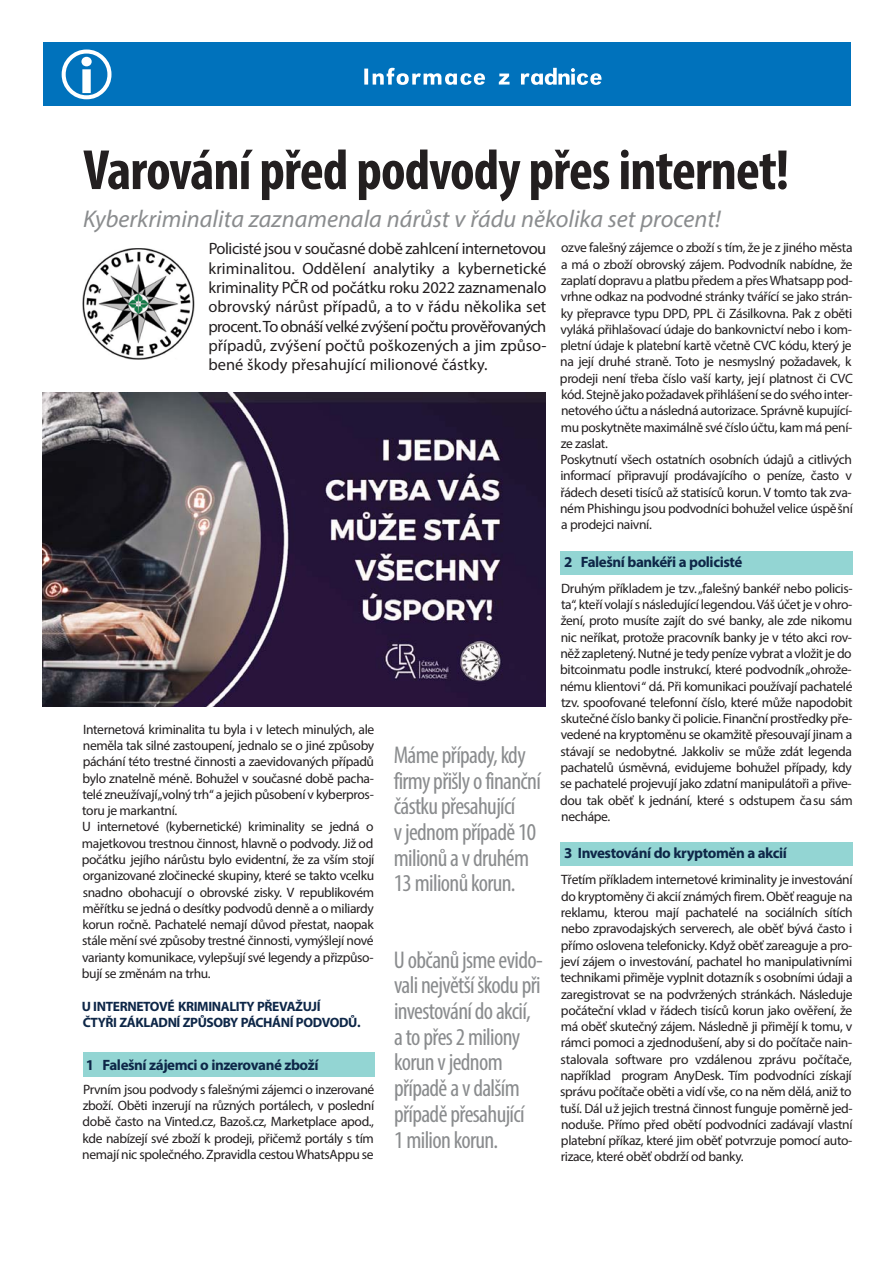
<style>
.page{position:relative;width:893px;height:1263px;background:#fff}
.page>*{position:absolute;margin:0;border:0;box-sizing:border-box;transform-origin:0 0}
.t1{font:700 condensed 57.15px "Myriad Pro";letter-spacing:-.015em;color:#231f20}
.t2{font:condensed 24.3px/25.7px "Myriad Pro";letter-spacing:-.025em;color:#8a8c8e}
.t3{font:italic 24.3px "Myriad Pro";color:#8a8c8e}
.t4{font:16.5px/19.4px "Myriad Pro";color:#231f20;text-align:justify}
.t5{font:700 15px "Myriad Pro";letter-spacing:-.03em;color:#0e2748}
.t6{font:13.5px/16.4px "Myriad Pro";letter-spacing:-.025em;color:#231f20;text-align:justify}
.t7{font:700 13.5px/16.4px "Myriad Pro";letter-spacing:-.03em;color:#0e2748}
</style>
<div class="page">
<div style="left:43px;top:43px;width:807px;height:63px;background:#0072bc"></div>
<svg style="left:62px;top:50px;width:49px;height:49px"></svg>
<svg style="left:364px;top:68px;width:121px;height:17px"></svg>
<svg style="left:499px;top:74px;width:11px;height:11px"></svg>
<svg style="left:521px;top:68px;width:80px;height:17px"></svg>
<img style="left:43px;top:393px;width:503px;height:313px">
<img style="left:83px;top:248px;width:111px;height:111px">
<h1 class="t1" style="left:83px;top:136px;width:707px">Varování před podvody přes internet!</h1>
<h2 class="t3" style="left:83px;top:205px;width:639px">Kyberkriminalita zaznamenala nárůst v řádu několika set procent!</h2>
<p class="t4" style="left:208px;top:241px;width:339px">Policisté jsou v současné době zahlcení internetovou kriminalitou. Oddělení analytiky a kybernetické kriminality PČR od počátku roku 2022 zaznamenalo obrovský nárůst případů, a to v řádu několika set procent. To obnáší velké zvýšení počtu prověřovaných případů, zvýšení počtů poškozených a jim způso&shy;bené škody přesahující milionové částky.</p>
<p class="t6" style="left:560px;top:241px;width:294px;text-align:left">ozve falešný zájemce o zboží s tím, že je z jiného města a má o zboží obrovský zájem. Podvodník nabídne, že zaplatí dopravu a platbu předem a přes Whatsapp pod&shy;vrhne odkaz na podvodné stránky tvářící se jako strán&shy;ky přepravce typu DPD, PPL či Zásilkovna. Pak z oběti vyláká přihlašovací údaje do bankovnictví nebo i kom&shy;pletní údaje k platební kartě včetně CVC kódu, který je na její druhé straně. Toto je nesmyslný požadavek, k prodeji není třeba číslo vaší karty, její platnost či CVC kód. Stejně jako požadavek přihlášení se do svého inter&shy;netového účtu a následná autorizace. Správně kupující&shy;mu poskytněte maximálně své číslo účtu, kam má pení&shy;ze zaslat.<br>Poskytnutí všech ostatních osobních údajů a citlivých informací připravují prodávajícího o peníze, často v řádech deseti tisíců až statisíců korun. V tomto tak zva&shy;ném Phishingu jsou podvodníci bohužel velice úspěšní a prodejci naivní.</p>
<p class="t5" style="left:564px;top:556px;width:180px">2 Falešní bankéři a policisté</p>
<p class="t6" style="left:560px;top:581px;width:294px">Druhým příkladem je tzv. „falešný bankéř nebo policis&shy;ta“, kteří volají s následující legendou. Váš účet je v ohro&shy;žení, proto musíte zajít do své banky, ale zde nikomu nic neříkat, protože pracovník banky je v této akci rov&shy;něž zapletený. Nutné je tedy peníze vybrat a vložit je do bitcoinmatu podle instrukcí, které podvodník „ohrože&shy;nému klientovi“ dá. Při komunikaci používají pachatelé tzv. spoofované telefonní číslo, které může napodobit skutečné číslo banky či policie. Finanční prostředky pře&shy;vedené na kryptoměnu se okamžitě přesouvají jinam a stávají se nedobytné. Jakkoliv se může zdát legenda pachatelů úsměvná, evidujeme bohužel případy, kdy se pachatelé projevují jako zdatní manipulátoři a přive&shy;dou tak oběť k jednání, které s odstupem času sám nechápe.</p>
<p class="t5" style="left:564px;top:846px;width:224px">3 Investování do kryptoměn a akcií</p>
<p class="t6" style="left:560px;top:873px;width:294px">Třetím příkladem internetové kriminality je investování do kryptoměny či akcií známých firem. Oběť reaguje na reklamu, kterou mají pachatelé na sociálních sítích nebo zpravodajských serverech, ale oběť bývá často i přímo oslovena telefonicky. Když oběť zareaguje a pro&shy;jeví zájem o investování, pachatel ho manipulativními technikami přiměje vyplnit dotazník s osobními údaji a zaregistrovat se na podvržených stránkách. Následuje počáteční vklad v řádech tisíců korun jako ověření, že má oběť skutečný zájem. Následně ji přimějí k tomu, v rámci pomoci a zjednodušení, aby si do počítače nain&shy;stalovala software pro vzdálenou zprávu počítače, například program AnyDesk. Tím podvodníci získají správu počítače oběti a vidí vše, co na něm dělá, aniž to tuší. Dál už jejich trestná činnost funguje poměrně jed&shy;noduše. Přímo před obětí podvodníci zadávají vlastní platební příkaz, které jim oběť potvrzuje pomocí auto&shy;rizace, které oběť obdrží od banky.</p>
<p class="t6" style="left:82px;top:722px;width:294px;text-align:left">Internetová kriminalita tu byla i v letech minulých, ale neměla tak silné zastoupení, jednalo se o jiné způsoby páchání této trestné činnosti a zaevidovaných případů bylo znatelně méně. Bohužel v současné době pacha&shy;telé zneužívají „volný trh“ a jejich působení v kyberpros&shy;toru je markantní.<br>U internetové (kybernetické) kriminality se jedná o majetkovou trestnou činnost, hlavně o podvody. Již od počátku jejího nárůstu bylo evidentní, že za vším stojí organizované zločinecké skupiny, které se takto vcelku snadno obohacují o obrovské zisky. V republikovém měřítku se jedná o desítky podvodů denně a o miliardy korun ročně. Pachatelé nemají důvod přestat, naopak stále mění své způsoby trestné činnosti, vymýšlejí nové varianty komunikace, vylepšují své legendy a přizpůso&shy;bují se změnám na trhu.</p>
<p class="t7" style="left:82px;top:999px;width:280px">U INTERNETOVÉ KRIMINALITY PŘEVAŽUJÍ<br>ČTYŘI ZÁKLADNÍ ZPŮSOBY PÁCHÁNÍ PODVODŮ.</p>
<p class="t5" style="left:86px;top:1058px;width:234px">1 Falešní zájemci o inzerované zboží</p>
<p class="t6" style="left:82px;top:1082px;width:294px">Prvním jsou podvody s falešnými zájemci o inzerované zboží. Oběti inzerují na různých portálech, v poslední době často na Vinted.cz, Bazoš.cz, Marketplace apod., kde nabízejí své zboží k prodeji, přičemž portály s tím nemají nic společného. Zpravidla cestou WhatsAppu se</p>
<h2 class="t2" style="left:394px;top:741px;width:149px">Máme případy, kdy firmy přišly o finanční částku přesahující<br>v jednom případě 10 milionů a v druhém<br>13 milionů korun.</h2>
<h2 class="t2" style="left:394px;top:946px;width:150px">U občanů jsme evido&shy;vali největší škodu při investování do akcií, a to přes 2 miliony korun v jednom případě a v dalším případě přesahující<br>1 milion korun.</h2>
</div>
